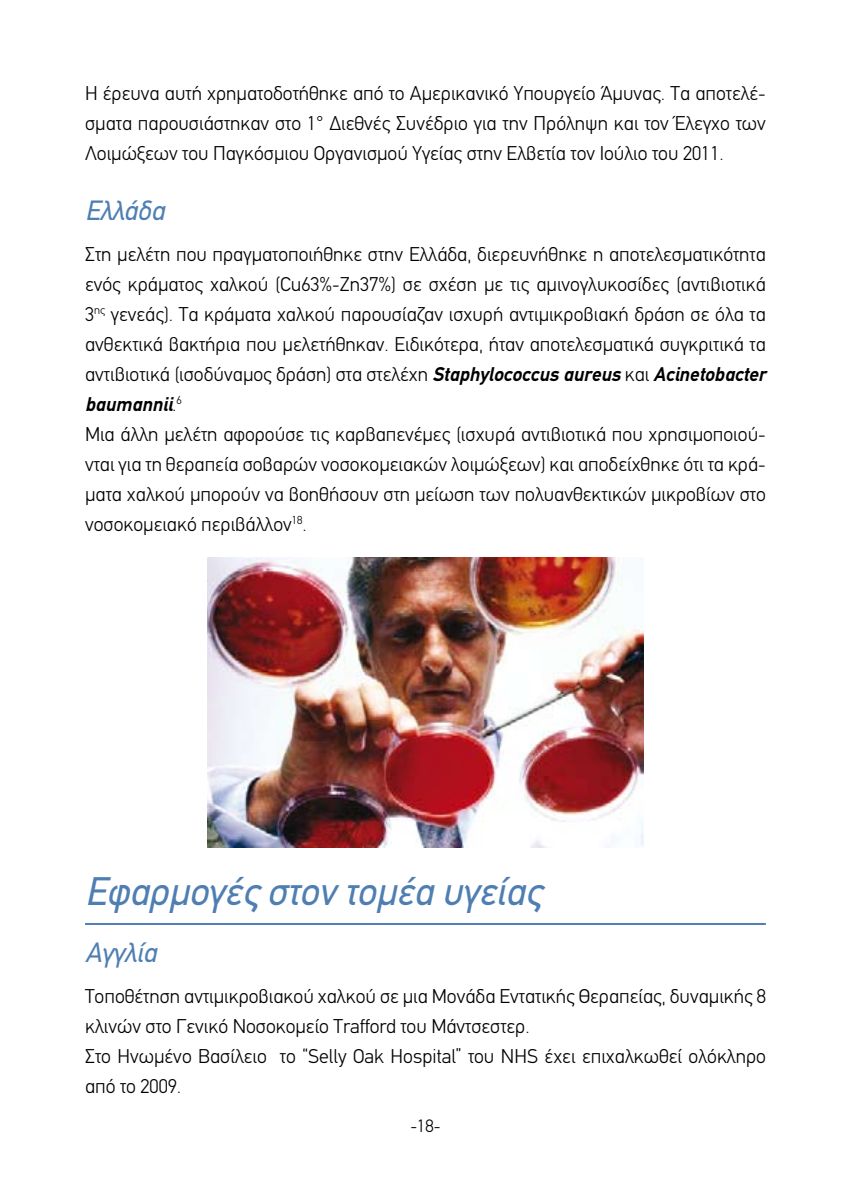
<style>
.page{position:relative;width:851px;height:1191px;background:#fff}
.page>*{position:absolute;margin:0;border:0;box-sizing:border-box;transform-origin:0 0}
.t1{font:italic 40px "PF Din Text";color:#4f7eb2}
.t2{font:italic 28px "PF Din Text";color:#4f7eb2}
.t3{font:300 20px/30px "PF Din Text";color:#000}
.t4{font:300 18px "PF Din Text";color:#000}
.s1{font-weight:700;font-style:italic}
</style>
<div class="page">
<hr style="left:85px;top:923px;width:680px;height:2px;background:#4f7eb2">
<img style="left:208px;top:557px;width:435px;height:291px">
<p class="t3" style="left:85px;top:78px;width:682px;text-align:justify">Η έρευνα αυτή χρηματοδοτήθηκε από το Αμερικανικό Υπουργείο Άμυνας. Τα αποτελέ&shy;σματα παρουσιάστηκαν στο 1° Διεθνές Συνέδριο για την Πρόληψη και τον Έλεγχο των Λοιμώξεων του Παγκόσμιου Οργανισμού Υγείας στην Ελβετία τον Ιούλιο του 2011.</p>
<p class="t2" style="left:85px;top:194px;width:81px">Ελλάδα</p>
<p class="t3" style="left:85px;top:239px;width:682px">Στη μελέτη που πραγματοποιήθηκε στην Ελλάδα, διερευνήθηκε η αποτελεσματικότητα ενός κράματος χαλκού (Cu63%-Zn37%) σε σχέση με τις αμινογλυκοσίδες (αντιβιοτικά 3<sup>ης</sup> γενεάς). Τα κράματα χαλκού παρουσίαζαν ισχυρή αντιμικροβιακή δράση σε όλα τα ανθεκτικά βακτήρια που μελετήθηκαν. Ειδικότερα, ήταν αποτελεσματικά συγκριτικά τα αντιβιοτικά (ισοδύναμος δράση) στα στελέχη <span class="s1">Staphylococcus aureus</span> και <span class="s1">Acinetobacter baumannii</span>.<sup>6<br></sup>Μια άλλη μελέτη αφορούσε τις καρβαπενέμες (ισχυρά αντιβιοτικά που χρησιμοποιού&shy;νται για τη θεραπεία σοβαρών νοσοκομειακών λοιμώξεων) και αποδείχθηκε ότι τα κρά&shy;ματα χαλκού μπορούν να βοηθήσουν στη μείωση των πολυανθεκτικών μικροβίων στο νοσοκομειακό περιβάλλον<sup>18</sup>.</p>
<p class="t1" style="left:85px;top:867px;width:457px">Εφαρμογές στον τομέα υγείας</p>
<p class="t2" style="left:85px;top:936px;width:73px">Αγγλία</p>
<p class="t3" style="left:85px;top:981px;width:682px">Τοποθέτηση αντιμικροβιακού χαλκού σε μια Μονάδα Εντατικής Θεραπείας, δυναμικής 8 κλινών στο Γενικό Νοσοκομείο Trafford του Μάντσεστερ.<br>Στο Ηνωμένο Βασίλειο το “Selly Oak Hospital” του NHS έχει επιχαλκωθεί ολόκληρο από το 2009.</p>
<p class="t4" style="left:410px;top:1115px;width:32px">-18-</p>
</div>
